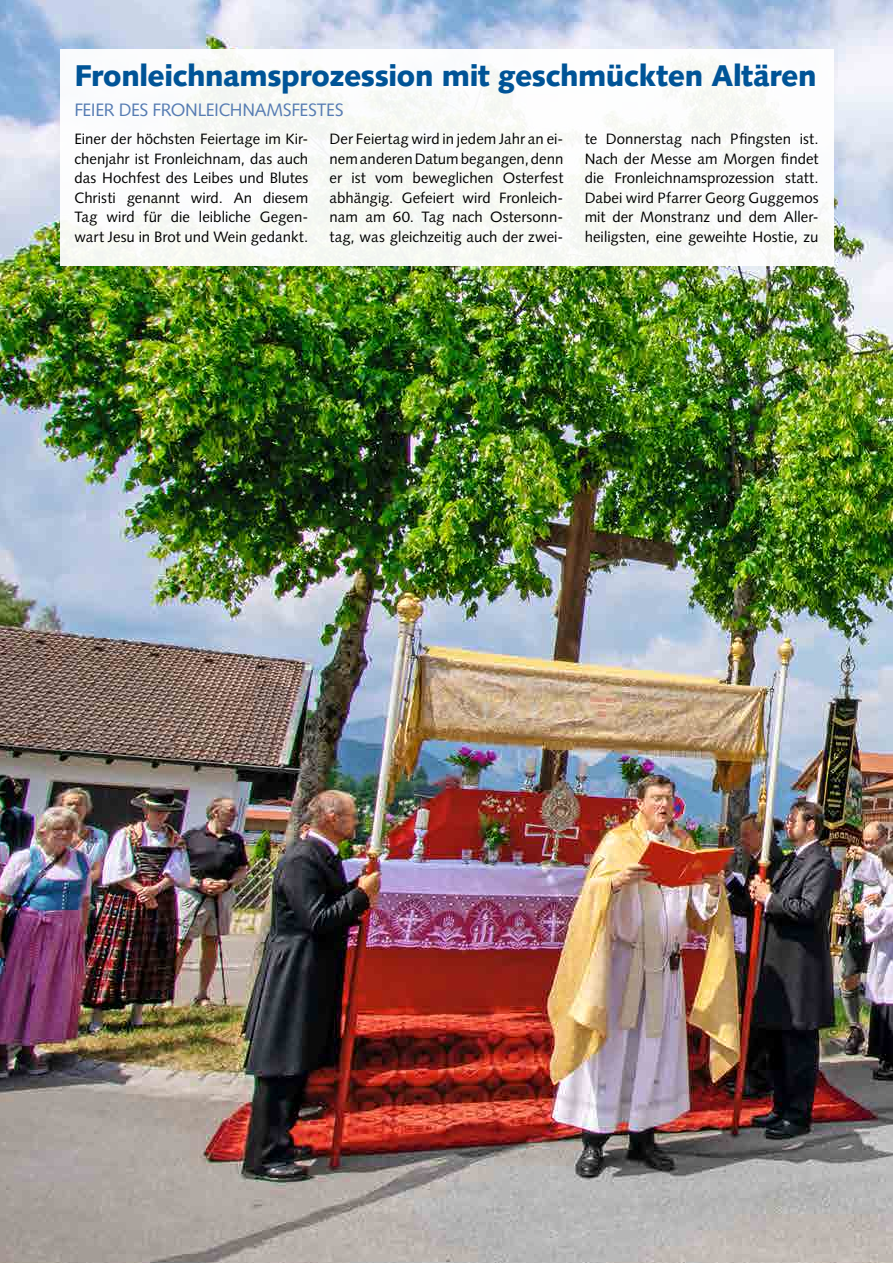
<style>
.page{position:relative;width:893px;height:1263px;background:#fff}
.page>*{position:absolute;margin:0;border:0;box-sizing:border-box;transform-origin:0 0}
.t1{font:900 30px "Syntax LT Pro";letter-spacing:-.02em;color:#005497}
.t2{font:18px "Syntax LT Pro";letter-spacing:-.025em;color:#567cb3}
.t3{font:15px/19.5px "Syntax LT Pro";letter-spacing:.005em;color:#000;text-align:justify}
</style>
<div class="page">
<img style="left:0;top:0;width:893px;height:1263px">
<div style="left:60px;top:49px;width:773px;height:217px;background:#fafbf8"></div>
<h1 class="t1" style="left:74px;top:58px;width:744px">Fronleichnamsprozession mit geschmückten Altären</h1>
<p class="t2" style="left:74px;top:99px;width:271px">FEIER DES FRONLEICHNAMSFESTES</p>
<p class="t3" style="left:74px;top:129px;width:235px">Einer der höchsten Feiertage im Kir&shy;chenjahr ist Fronleichnam, das auch das Hochfest des Leibes und Blutes Christi genannt wird. An diesem Tag wird für die leibliche Gegen&shy;wart Jesu in Brot und Wein gedankt.</p>
<p class="t3" style="left:330px;top:129px;width:235px">Der Feiertag wird in jedem Jahr an ei&shy;nem anderen Datum begangen, denn er ist vom beweglichen Osterfest abhängig. Gefeiert wird Fronleich&shy;nam am 60. Tag nach Ostersonn&shy;tag, was gleichzeitig auch der zwei-</p>
<p class="t3" style="left:585px;top:129px;width:235px">te Donnerstag nach Pfingsten ist.<br>Nach der Messe am Morgen findet die Fronleichnamsprozession statt.<br>Dabei wird Pfarrer Georg Guggemos mit der Monstranz und dem Aller&shy;heiligsten, eine geweihte Hostie, zu</p>
</div>
